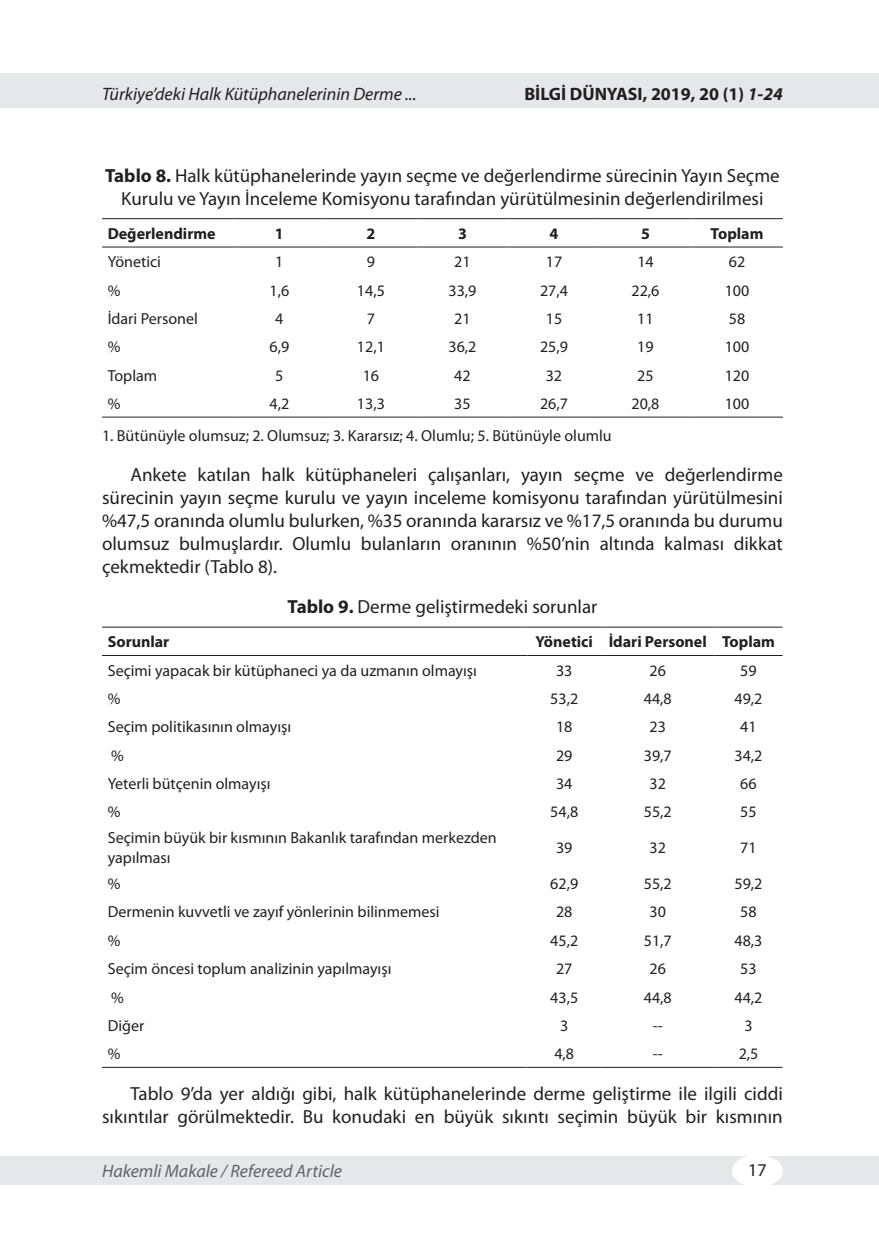
<style>
.page{position:relative;width:879px;height:1253px;background:#fff}
.page>*{position:absolute;margin:0;border:0;box-sizing:border-box;transform-origin:0 0}
.t1{font:19px/23px "Myriad Pro";color:#231f20;text-align:center}
.t2{font:italic 18px "Myriad Pro";color:#231f20}
.t3{font:italic 18px "Myriad Pro";color:#636366}
.t4{font:700 18px "Myriad Pro";color:#231f20}
.t5{font:18px "Myriad Pro";color:#231f20}
.t6{font:16px/20px "Myriad Pro";color:#231f20}
.t7{font:700 16px "Myriad Pro";color:#231f20}
.s1{font-style:italic}
.s2{font-weight:700}
</style>
<div class="page">
<div style="left:0;top:74px;width:879px;height:34px;background:#e6e7e9"></div>
<div style="left:0;top:1156px;width:879px;height:28px;background:#e6e7e9"></div>
<div style="left:732px;top:1155px;width:51px;height:32px;background:#fff;border-radius:50%"></div>
<hr style="left:102px;top:218px;width:132px;height:1px;background:#231f20">
<hr style="left:234px;top:218px;width:91px;height:1px;background:#231f20">
<hr style="left:325px;top:218px;width:92px;height:1px;background:#231f20">
<hr style="left:417px;top:218px;width:91px;height:1px;background:#231f20">
<hr style="left:508px;top:218px;width:92px;height:1px;background:#231f20">
<hr style="left:600px;top:218px;width:91px;height:1px;background:#231f20">
<hr style="left:691px;top:218px;width:92px;height:1px;background:#231f20">
<hr style="left:102px;top:247px;width:132px;height:1px;background:#231f20">
<hr style="left:234px;top:247px;width:91px;height:1px;background:#231f20">
<hr style="left:325px;top:247px;width:92px;height:1px;background:#231f20">
<hr style="left:417px;top:247px;width:91px;height:1px;background:#231f20">
<hr style="left:508px;top:247px;width:92px;height:1px;background:#231f20">
<hr style="left:600px;top:247px;width:91px;height:1px;background:#231f20">
<hr style="left:691px;top:247px;width:92px;height:1px;background:#231f20">
<hr style="left:102px;top:417px;width:132px;height:1px;background:#231f20">
<hr style="left:234px;top:417px;width:91px;height:1px;background:#231f20">
<hr style="left:325px;top:417px;width:92px;height:1px;background:#231f20">
<hr style="left:417px;top:417px;width:91px;height:1px;background:#231f20">
<hr style="left:508px;top:417px;width:92px;height:1px;background:#231f20">
<hr style="left:600px;top:417px;width:91px;height:1px;background:#231f20">
<hr style="left:691px;top:417px;width:92px;height:1px;background:#231f20">
<hr style="left:102px;top:627px;width:425px;height:1px;background:#231f20">
<hr style="left:527px;top:627px;width:74px;height:1px;background:#231f20">
<hr style="left:601px;top:627px;width:113px;height:1px;background:#231f20">
<hr style="left:714px;top:627px;width:68px;height:1px;background:#231f20">
<hr style="left:102px;top:655px;width:425px;height:1px;background:#231f20">
<hr style="left:527px;top:655px;width:74px;height:1px;background:#231f20">
<hr style="left:601px;top:655px;width:113px;height:1px;background:#231f20">
<hr style="left:714px;top:655px;width:68px;height:1px;background:#231f20">
<hr style="left:102px;top:1067px;width:425px;height:1px;background:#231f20">
<hr style="left:527px;top:1067px;width:74px;height:1px;background:#231f20">
<hr style="left:601px;top:1067px;width:113px;height:1px;background:#231f20">
<hr style="left:714px;top:1067px;width:68px;height:1px;background:#231f20">
<p class="t2" style="left:102px;top:83px;width:316px">Türkiye’deki Halk Kütüphanelerinin Derme ...</p>
<p class="t4" style="left:524px;top:82px;width:260px">BİLGİ DÜNYASI, 2019, 20 (1) <span class="s1">1-24</span></p>
<p class="t1" style="left:105px;top:163px;width:676px"><span class="s2">Tablo 8.</span> Halk kütüphanelerinde yayın seçme ve değerlendirme sürecinin Yayın Seçme<br>Kurulu ve Yayın İnceleme Komisyonu tarafından yürütülmesinin değerlendirilmesi</p>
<p class="t7" style="left:108px;top:223px;width:109px">Değerlendirme</p>
<p class="t7" style="left:275px;top:223px;width:10px">1</p>
<p class="t7" style="left:366px;top:223px;width:10px">2</p>
<p class="t7" style="left:458px;top:223px;width:10px">3</p>
<p class="t7" style="left:549px;top:223px;width:10px">4</p>
<p class="t7" style="left:641px;top:223px;width:10px">5</p>
<p class="t7" style="left:710px;top:223px;width:54px">Toplam</p>
<p class="t6" style="left:108px;top:252px;width:55px">Yönetici</p>
<p class="t6" style="left:275px;top:252px;width:10px">1</p>
<p class="t6" style="left:367px;top:252px;width:10px">9</p>
<p class="t6" style="left:454px;top:252px;width:18px">21</p>
<p class="t6" style="left:546px;top:252px;width:18px">17</p>
<p class="t6" style="left:637px;top:252px;width:18px">14</p>
<p class="t6" style="left:729px;top:252px;width:18px">62</p>
<p class="t6" style="left:108px;top:280px;width:14px">%</p>
<p class="t6" style="left:269px;top:280px;width:21px">1,6</p>
<p class="t6" style="left:357px;top:280px;width:29px">14,5</p>
<p class="t6" style="left:448px;top:280px;width:29px">33,9</p>
<p class="t6" style="left:540px;top:280px;width:29px">27,4</p>
<p class="t6" style="left:631px;top:280px;width:29px">22,6</p>
<p class="t6" style="left:725px;top:280px;width:26px">100</p>
<p class="t6" style="left:108px;top:308px;width:92px">İdari Personel</p>
<p class="t6" style="left:275px;top:308px;width:10px">4</p>
<p class="t6" style="left:367px;top:308px;width:10px">7</p>
<p class="t6" style="left:454px;top:308px;width:18px">21</p>
<p class="t6" style="left:546px;top:308px;width:18px">15</p>
<p class="t6" style="left:637px;top:308px;width:18px">11</p>
<p class="t6" style="left:729px;top:308px;width:18px">58</p>
<p class="t6" style="left:108px;top:337px;width:14px">%</p>
<p class="t6" style="left:269px;top:337px;width:21px">6,9</p>
<p class="t6" style="left:357px;top:337px;width:29px">12,1</p>
<p class="t6" style="left:448px;top:337px;width:29px">36,2</p>
<p class="t6" style="left:540px;top:337px;width:29px">25,9</p>
<p class="t6" style="left:637px;top:337px;width:18px">19</p>
<p class="t6" style="left:725px;top:337px;width:26px">100</p>
<p class="t6" style="left:108px;top:365px;width:51px">Toplam</p>
<p class="t6" style="left:275px;top:365px;width:10px">5</p>
<p class="t6" style="left:363px;top:365px;width:18px">16</p>
<p class="t6" style="left:454px;top:365px;width:18px">42</p>
<p class="t6" style="left:546px;top:365px;width:18px">32</p>
<p class="t6" style="left:637px;top:365px;width:18px">25</p>
<p class="t6" style="left:725px;top:365px;width:26px">120</p>
<p class="t6" style="left:108px;top:393px;width:14px">%</p>
<p class="t6" style="left:269px;top:393px;width:21px">4,2</p>
<p class="t6" style="left:357px;top:393px;width:29px">13,3</p>
<p class="t6" style="left:454px;top:393px;width:18px">35</p>
<p class="t6" style="left:540px;top:393px;width:29px">26,7</p>
<p class="t6" style="left:631px;top:393px;width:29px">20,8</p>
<p class="t6" style="left:725px;top:393px;width:26px">100</p>
<p class="t6" style="left:102px;top:425px;width:511px">1. Bütünüyle olumsuz; 2. Olumsuz; 3. Kararsız; 4. Olumlu; 5. Bütünüyle olumlu</p>
<p class="t1" style="left:102px;top:463px;width:682px;text-align:justify;text-indent:28px">Ankete katılan halk kütüphaneleri çalışanları, yayın seçme ve değerlendirme sürecinin yayın seçme kurulu ve yayın inceleme komisyonu tarafından yürütülmesini %47,5 oranında olumlu bulurken, %35 oranında kararsız ve %17,5 oranında bu durumu olumsuz bulmuşlardır. Olumlu bulanların oranının %50’nin altında kalması dikkat çekmektedir (Tablo 8).</p>
<p class="t1" style="left:287px;top:595px;width:311px"><span class="s2">Tablo 9.</span> Derme geliştirmedeki sorunlar</p>
<p class="t7" style="left:108px;top:631px;width:63px">Sorunlar</p>
<p class="t7" style="left:535px;top:631px;width:241px">Yönetici İdari Personel Toplam</p>
<p class="t6" style="left:108px;top:660px;width:371px">Seçimi yapacak bir kütüphaneci ya da uzmanın olmayışı</p>
<p class="t6" style="left:556px;top:660px;width:18px">33</p>
<p class="t6" style="left:649px;top:660px;width:18px">26</p>
<p class="t6" style="left:740px;top:660px;width:18px">59</p>
<p class="t6" style="left:108px;top:688px;width:14px">%</p>
<p class="t6" style="left:550px;top:688px;width:29px">53,2</p>
<p class="t6" style="left:644px;top:688px;width:29px">44,8</p>
<p class="t6" style="left:734px;top:688px;width:29px">49,2</p>
<p class="t6" style="left:108px;top:717px;width:185px">Seçim politikasının olmayışı</p>
<p class="t6" style="left:556px;top:717px;width:18px">18</p>
<p class="t6" style="left:649px;top:717px;width:18px">23</p>
<p class="t6" style="left:740px;top:717px;width:18px">41</p>
<p class="t6" style="left:111px;top:745px;width:14px">%</p>
<p class="t6" style="left:556px;top:745px;width:18px">29</p>
<p class="t6" style="left:644px;top:745px;width:29px">39,7</p>
<p class="t6" style="left:734px;top:745px;width:29px">34,2</p>
<p class="t6" style="left:108px;top:773px;width:164px">Yeterli bütçenin olmayışı</p>
<p class="t6" style="left:556px;top:773px;width:18px">34</p>
<p class="t6" style="left:649px;top:773px;width:18px">32</p>
<p class="t6" style="left:740px;top:773px;width:18px">66</p>
<p class="t6" style="left:108px;top:802px;width:14px">%</p>
<p class="t6" style="left:550px;top:802px;width:29px">54,8</p>
<p class="t6" style="left:644px;top:802px;width:29px">55,2</p>
<p class="t6" style="left:740px;top:802px;width:18px">55</p>
<p class="t6" style="left:108px;top:828px;width:390px">Seçimin büyük bir kısmının Bakanlık tarafından merkezden yapılması</p>
<p class="t6" style="left:556px;top:838px;width:18px">39</p>
<p class="t6" style="left:649px;top:838px;width:18px">32</p>
<p class="t6" style="left:740px;top:838px;width:18px">71</p>
<p class="t6" style="left:108px;top:873px;width:14px">%</p>
<p class="t6" style="left:550px;top:873px;width:29px">62,9</p>
<p class="t6" style="left:644px;top:873px;width:29px">55,2</p>
<p class="t6" style="left:734px;top:873px;width:29px">59,2</p>
<p class="t6" style="left:108px;top:902px;width:333px">Dermenin kuvvetli ve zayıf yönlerinin bilinmemesi</p>
<p class="t6" style="left:556px;top:902px;width:18px">28</p>
<p class="t6" style="left:649px;top:902px;width:18px">30</p>
<p class="t6" style="left:740px;top:902px;width:18px">58</p>
<p class="t6" style="left:108px;top:930px;width:14px">%</p>
<p class="t6" style="left:550px;top:930px;width:29px">45,2</p>
<p class="t6" style="left:644px;top:930px;width:29px">51,7</p>
<p class="t6" style="left:734px;top:930px;width:29px">48,3</p>
<p class="t6" style="left:108px;top:959px;width:285px">Seçim öncesi toplum analizinin yapılmayışı</p>
<p class="t6" style="left:556px;top:959px;width:18px">27</p>
<p class="t6" style="left:649px;top:959px;width:18px">26</p>
<p class="t6" style="left:740px;top:959px;width:18px">53</p>
<p class="t6" style="left:111px;top:987px;width:14px">%</p>
<p class="t6" style="left:550px;top:987px;width:29px">43,5</p>
<p class="t6" style="left:644px;top:987px;width:29px">44,8</p>
<p class="t6" style="left:734px;top:987px;width:29px">44,2</p>
<p class="t6" style="left:108px;top:1015px;width:38px">Diğer</p>
<p class="t6" style="left:560px;top:1015px;width:10px">3</p>
<p class="t6" style="left:653px;top:1015px;width:11px">--</p>
<p class="t6" style="left:744px;top:1015px;width:10px">3</p>
<p class="t6" style="left:108px;top:1044px;width:14px">%</p>
<p class="t6" style="left:554px;top:1044px;width:21px">4,8</p>
<p class="t6" style="left:653px;top:1044px;width:11px">--</p>
<p class="t6" style="left:738px;top:1044px;width:21px">2,5</p>
<p class="t1" style="left:102px;top:1082px;width:682px;text-align:right">Tablo 9’da yer aldığı gibi, halk kütüphanelerinde derme geliştirme ile ilgili ciddi sıkıntılar görülmektedir. Bu konudaki en büyük sıkıntı seçimin büyük bir kısmının</p>
<p class="t3" style="left:102px;top:1160px;width:241px">Hakemli Makale / Refereed Article</p>
<p class="t5" style="left:748px;top:1159px;width:20px">17</p>
</div>
